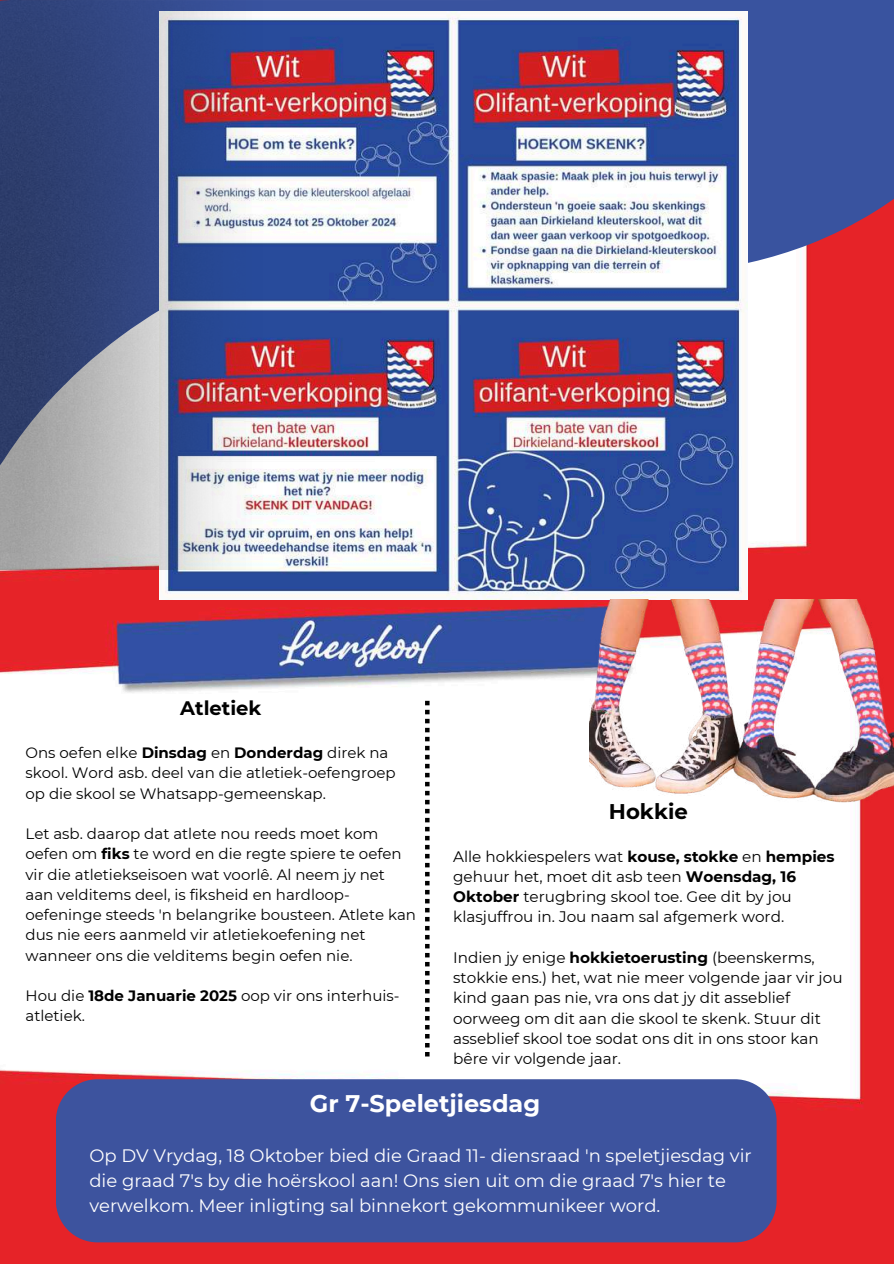
<style>
.page{position:relative;width:894px;height:1264px;background:#fff}
.page>*{position:absolute;margin:0;border:0;box-sizing:border-box;transform-origin:0 0}
.t1{font:700 24px "Montserrat";color:#fff}
.t2{font:700 21.15px "Montserrat";color:#000}
.t3{font:700 19.5px "Montserrat";color:#000}
.t4{font:18px/24.8px "Montserrat";color:#fff}
.t5{font:15.15px/20.2px "Montserrat";color:#000}
.t6{font:15px/20.2px "Montserrat";color:#000}
.s1{font-weight:700}
</style>
<div class="page">
<img style="left:0;top:468px;width:893px;height:795px">
<svg style="left:265px;top:0;width:628px;height:468px;fill:#39539f"></svg>
<img style="left:159px;top:12px;width:587px;height:587px">
<div style="left:56px;top:1079px;width:720px;height:163px;background:#3d539e"></div>
<img style="left:589px;top:599px;width:304px;height:203px">
<svg style="left:425px;top:700px;width:4px;height:356px"></svg>
<img style="left:0;top:0;width:265px;height:569px">
<h3 class="t3" style="left:180px;top:696px;width:83px">Atletiek</h3>
<p class="t6" style="left:25px;top:742px;width:371px">Ons oefen elke <span class="s1">Dinsdag</span> en <span class="s1">Donderdag</span> direk na skool. Word asb. deel van die atletiek-oefengroep op die skool se Whatsapp-gemeenskap.</p>
<p class="t6" style="left:25px;top:823px;width:392px">Let asb. daarop dat atlete nou reeds moet kom oefen om <span class="s1">fiks</span> te word en die regte spiere te oefen vir die atletiekseisoen wat voorlê. Al neem jy net aan velditems deel, is fiksheid en hardloop&shy;oefeninge steeds 'n belangrike bousteen. Atlete kan dus nie eers aanmeld vir atletiekoefening net wanneer ons die velditems begin oefen nie.</p>
<p class="t6" style="left:25px;top:985px;width:375px">Hou die <span class="s1">18de Januarie 2025</span> oop vir ons interhuis&shy;atletiek.</p>
<h2 class="t2" style="left:608px;top:798px;width:80px">Hokkie</h2>
<p class="t5" style="left:453px;top:846px;width:383px">Alle hokkiespelers wat <span class="s1">kouse, stokke</span> en <span class="s1">hempies </span>gehuur het, moet dit asb teen <span class="s1">Woensdag, 16<br>Oktober</span> terugbring skool toe. Gee dit by jou klasjuffrou in. Jou naam sal afgemerk word.</p>
<p class="t5" style="left:453px;top:947px;width:391px">Indien jy enige <span class="s1">hokkietoerusting</span> (beenskerms, stokkie ens.) het, wat nie meer volgende jaar vir jou kind gaan pas nie, vra ons dat jy dit asseblief oorweeg om dit aan die skool te skenk. Stuur dit asseblief skool toe sodat ons dit in ons stoor kan bêre vir volgende jaar.</p>
<h1 class="t1" style="left:310px;top:1088px;width:232px">Gr 7-Speletjiesdag</h1>
<p class="t4" style="left:89px;top:1143px;width:663px">Op DV Vrydag, 18 Oktober bied die Graad 11- diensraad 'n speletjiesdag vir die graad 7's by die hoërskool aan! Ons sien uit om die graad 7's hier te verwelkom. Meer inligting sal binnekort gekommunikeer word.</p>
</div>
